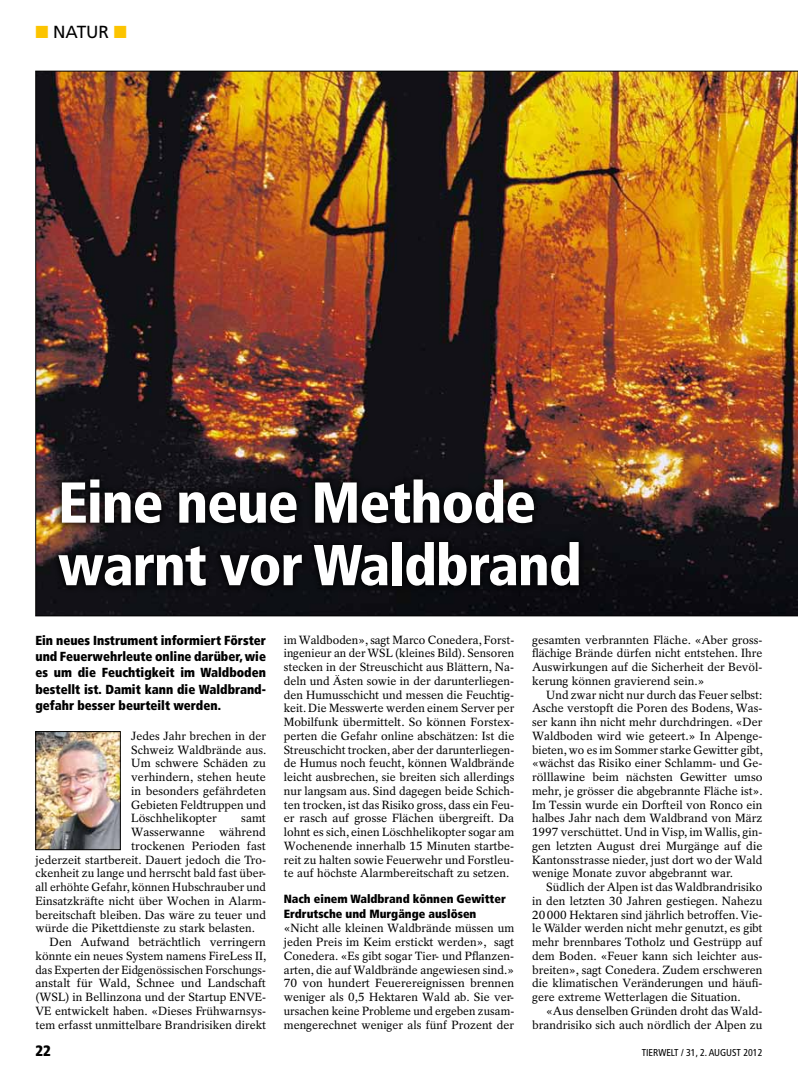
<style>
.page{position:relative;width:798px;height:1081px;background:#fff}
.page>*{position:absolute;margin:0;border:0;box-sizing:border-box;transform-origin:0 0}
.t1{font:900 condensed 57.62px/62.5px "Frutiger LT Pro";letter-spacing:-.02em;color:#fff}
.t2{font:17.5px "Frutiger LT Pro";color:#000}
.t3{font:900 condensed 15px "Frutiger LT Pro";color:#000}
.t4{font:900 condensed 13.12px/16.2px "Frutiger LT Pro";color:#000;text-align:justify;scale:.96 1}
.t5{font:11.88px/13.8px "Rotation LT Std";letter-spacing:.005em;color:#000;text-align:justify}
.t6{font:900 condensed 11.88px/15px "Frutiger LT Pro";color:#000}
.t7{font:condensed 10px "Frutiger LT Pro";color:#000}
.s1{color:#fcc400}
</style>
<div class="page">
<img style="left:35px;top:71px;width:762px;height:545px">
<div style="left:49px;top:471px;width:536px;height:121px;background:#000;opacity:.75"></div>
<img style="left:37px;top:733px;width:81px;height:115px">
<div style="left:35px;top:731px;width:85px;height:119px;border:1px solid #000"></div>
<h2 class="t2" style="left:35px;top:22px;width:93px"><span class="s1">■</span> NATUR <span class="s1">■</span></h2>
<h1 class="t1" style="left:58px;top:471px;width:525px">Eine neue Methode warnt vor Waldbrand</h1>
<p class="t4" style="left:35px;top:632px;width:241px">Ein neues Instrument informiert Förster und Feuerwehrleute online darüber, wie es um die Feuchtigkeit im Waldboden bestellt ist. Damit kann die Waldbrand&shy;gefahr besser beurteilt werden.</p>
<p class="t5" style="left:131px;top:729px;width:137px">Jedes Jahr brechen in der Schweiz Waldbrände aus.<br>Um schwere Schäden zu verhindern, stehen heute in besonders gefährdeten Gebieten Feldtruppen und Löschhelikopter</p>
<p class="t5" style="left:241px;top:811px;width:26px">samt</p>
<p class="t5" style="left:131px;top:825px;width:136px">Wasserwanne während</p>
<p class="t5" style="left:131px;top:839px;width:136px">trockenen Perioden fast</p>
<p class="t5" style="left:35px;top:853px;width:232px">jederzeit startbereit. Dauert jedoch die Tro-</p>
<p class="t5" style="left:35px;top:866px;width:232px">ckenheit zu lange und herrscht bald fast über-</p>
<p class="t5" style="left:35px;top:880px;width:232px">all erhöhte Gefahr, können Hubschrauber und</p>
<p class="t5" style="left:35px;top:894px;width:232px">Einsatzkräfte nicht über Wochen in Alarm-</p>
<p class="t5" style="left:35px;top:908px;width:232px">bereitschaft bleiben. Das wäre zu teuer und</p>
<p class="t5" style="left:35px;top:921px;width:221px">würde die Pikettdienste zu stark belasten.</p>
<p class="t5" style="left:50px;top:935px;width:218px">Den Aufwand beträchtlich verringern</p>
<p class="t5" style="left:35px;top:949px;width:232px">könnte ein neues System namens FireLess II,</p>
<p class="t5" style="left:35px;top:963px;width:232px">das Experten der Eidgenössischen Forschungs-</p>
<p class="t5" style="left:35px;top:976px;width:232px">anstalt für Wald, Schnee und Landschaft</p>
<p class="t5" style="left:35px;top:990px;width:232px">(WSL) in Bellinzona und der Startup ENVE-</p>
<p class="t5" style="left:35px;top:1004px;width:232px">VE entwickelt haben. «Dieses Frühwarnsys-</p>
<p class="t5" style="left:35px;top:1018px;width:232px">tem erfasst unmittelbare Brandrisiken direkt</p>
<p class="t5" style="left:283px;top:633px;width:232px">im Waldboden», sagt Marco Conedera, Forst&shy;ingenieur an der WSL (kleines Bild). Sensoren stecken in der Streuschicht aus Blättern, Na&shy;deln und Ästen sowie in der darunterliegen&shy;den Humusschicht und messen die Feuchtig&shy;keit. Die Messwerte werden einem Server per Mobilfunk übermittelt. So können Forstex&shy;perten die Gefahr online abschätzen: Ist die Streuschicht trocken, aber der darunterliegen&shy;de Humus noch feucht, können Waldbrände leicht ausbrechen, sie breiten sich allerdings nur langsam aus. Sind dagegen beide Schich&shy;ten trocken, ist das Risiko gross, dass ein Feu&shy;er rasch auf grosse Flächen übergreift. Da lohnt es sich, einen Löschhelikopter sogar am Wochenende innerhalb 15 Minuten startbe&shy;reit zu halten sowie Feuerwehr und Forstleu&shy;te auf höchste Alarmbereitschaft zu setzen.</p>
<p class="t6" style="left:283px;top:891px;width:223px">Nach einem Waldbrand können Gewitter<br>Erdrutsche und Murgänge auslösen</p>
<p class="t5" style="left:283px;top:921px;width:232px">«Nicht alle kleinen Waldbrände müssen um jeden Preis im Keim erstickt werden», sagt Conedera. «Es gibt sogar Tier- und Pflanzen&shy;arten, die auf Waldbrände angewiesen sind.» 70 von hundert Feuerereignissen brennen weniger als 0,5 Hektaren Wald ab. Sie ver&shy;ursachen keine Probleme und ergeben zusam&shy;mengerechnet weniger als fünf Prozent der</p>
<p class="t5" style="left:531px;top:633px;width:232px">gesamten verbrannten Fläche. «Aber gross&shy;flächige Brände dürfen nicht entstehen. Ihre Auswirkungen auf die Sicherheit der Bevöl&shy;kerung können gravierend sein.»</p>
<p class="t5" style="left:531px;top:688px;width:232px;text-indent:14px">Und zwar nicht nur durch das Feuer selbst:<br>Asche verstopft die Poren des Bodens, Was&shy;ser kann ihn nicht mehr durchdringen. «Der Waldboden wird wie geteert.» In Alpenge&shy;bieten, wo es im Sommer starke Gewitter gibt, «wächst das Risiko einer Schlamm- und Ge&shy;rölllawine beim nächsten Gewitter umso mehr, je grösser die abgebrannte Fläche ist».<br>Im Tessin wurde ein Dorfteil von Ronco ein halbes Jahr nach dem Waldbrand von März 1997 verschüttet. Und in Visp, im Wallis, gin&shy;gen letzten August drei Murgänge auf die Kantonsstrasse nieder, just dort wo der Wald wenige Monate zuvor abgebrannt war.</p>
<p class="t5" style="left:531px;top:880px;width:232px;text-indent:14px">Südlich der Alpen ist das Waldbrandrisiko in den letzten 30 Jahren gestiegen. Nahezu 20000 Hektaren sind jährlich betroffen. Vie&shy;le Wälder werden nicht mehr genutzt, es gibt mehr brennbares Totholz und Gestrüpp auf dem Boden. «Feuer kann sich leichter aus&shy;breiten», sagt Conedera. Zudem erschweren die klimatischen Veränderungen und häufi&shy;gere extreme Wetterlagen die Situation.</p>
<p class="t5" style="left:531px;top:1004px;width:232px;text-align:right">«Aus denselben Gründen droht das Wald&shy;brandrisiko sich auch nördlich der Alpen zu</p>
<p class="t3" style="left:35px;top:1041px;width:17px">22</p>
<p class="t7" style="left:641px;top:1047px;width:122px">TIERWELT / 31, 2. AUGUST 2012</p>
</div>
